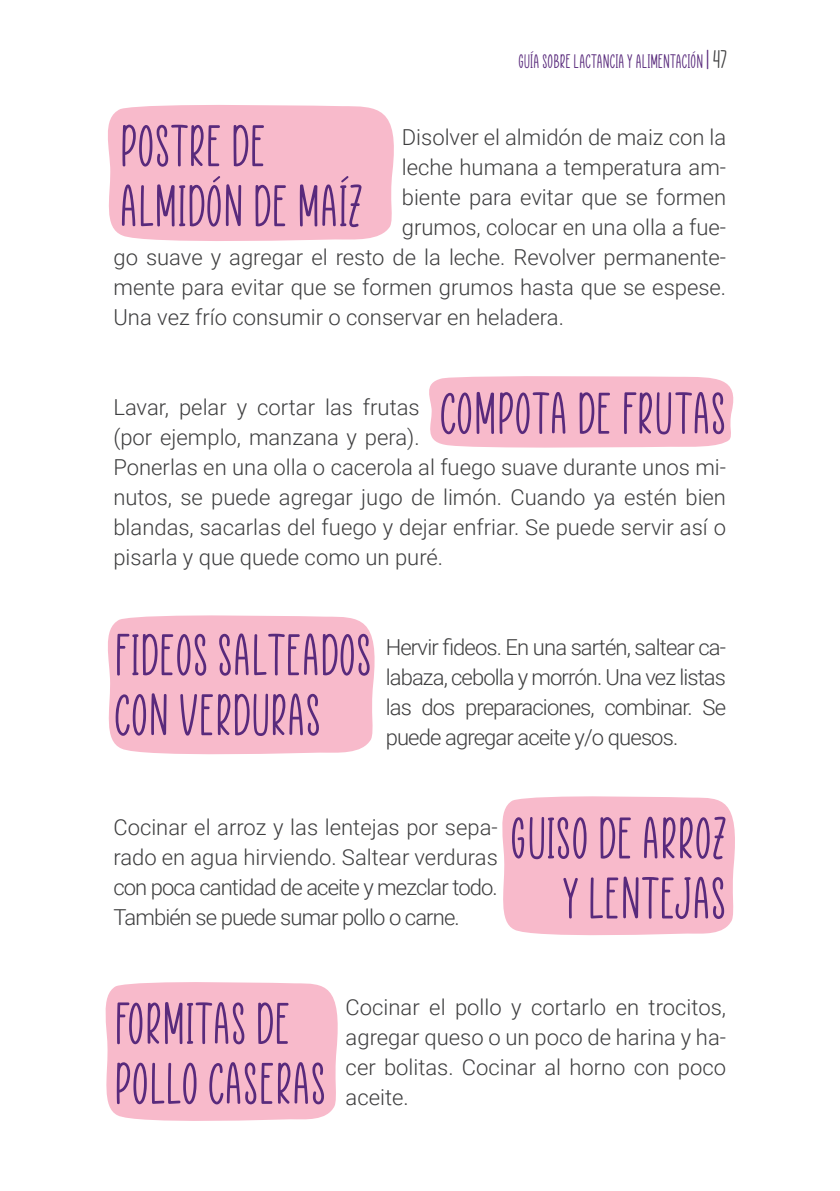
<style>
.page{position:relative;width:840px;height:1191px;background:#fff}
.page>*{position:absolute;margin:0;border:0;box-sizing:border-box;transform-origin:0 0}
.subtitulo_2{font:60px/60px "Paper Flowers";color:#592a7c}
.textos_1{font:300 22px/30px "Roboto";color:#3e3e3f;text-align:justify}
.t1{font:20px "Paper Flowers";color:#592a7c}
.s1{font-size:26px}
.s2{font-size:26px;color:#3e3e3f}
</style>
<div class="page">
<div style="left:429px;top:376px;width:305px;height:72px;background:#f8bacb"></div>
<div style="left:108px;top:105px;width:286px;height:136px;background:#f8bacb"></div>
<div style="left:105px;top:982px;width:233px;height:139px;background:#f8bacb"></div>
<div style="left:108px;top:615px;width:267px;height:140px;background:#f8bacb"></div>
<div style="left:502px;top:796px;width:233px;height:140px;background:#f8bacb"></div>
<p class="t1" style="left:518px;top:51px;width:210px">GUÍA SOBRE LACTANCIA Y ALIMENTACIÓN <span class="s1">|</span> <span class="s2">47</span></p>
<p class="subtitulo_2" style="left:120px;top:116px;width:148px">POSTRE DE</p>
<p class="subtitulo_2" style="left:120px;top:176px;width:244px">ALMIDÓN DE MAÍZ</p>
<p class="textos_1" style="left:401px;top:121px;width:325px">Disolver el almidón de maiz con la</p>
<p class="textos_1" style="left:401px;top:151px;width:325px">leche humana a temperatura am-</p>
<p class="textos_1" style="left:401px;top:181px;width:325px">biente para evitar que se formen</p>
<p class="textos_1" style="left:401px;top:211px;width:325px">grumos, colocar en una olla a fue-</p>
<p class="textos_1" style="left:113px;top:241px;width:613px">go suave y agregar el resto de la leche. Revolver permanente-</p>
<p class="textos_1" style="left:113px;top:271px;width:614px">mente para evitar que se formen grumos hasta que se espese.</p>
<p class="textos_1" style="left:113px;top:301px;width:451px">Una vez frío consumir o conservar en heladera.</p>
<p class="subtitulo_2" style="left:439px;top:383px;width:288px">COMPOTA DE FRUTAS</p>
<p class="textos_1" style="left:113px;top:391px;width:613px;text-align:left">Lavar, pelar y cortar las frutas<br>(por ejemplo, manzana y pera).<br>Ponerlas en una olla o cacerola al fuego suave durante unos mi&shy;nutos, se puede agregar jugo de limón. Cuando ya estén bien blandas, sacarlas del fuego y dejar enfriar. Se puede servir así o pisarla y que quede como un puré.</p>
<p class="subtitulo_2" style="left:114px;top:625px;width:259px">FIDEOS SALTEADOS<br>CON VERDURAS</p>
<p class="textos_1" style="left:385px;top:631px;width:341px">Hervir fideos. En una sartén, saltear ca&shy;labaza, cebolla y morrón. Una vez listas las dos preparaciones, combinar. Se puede agregar aceite y/o quesos.</p>
<p class="textos_1" style="left:113px;top:811px;width:386px">Cocinar el arroz y las lentejas por sepa&shy;rado en agua hirviendo. Saltear verduras con poca cantidad de aceite y mezclar todo.<br>También se puede sumar pollo o carne.</p>
<p class="subtitulo_2" style="left:510px;top:808px;width:217px">GUISO DE ARROZ</p>
<p class="subtitulo_2" style="left:563px;top:868px;width:164px">Y LENTEJAS</p>
<p class="subtitulo_2" style="left:114px;top:993px;width:178px">FORMITAS DE</p>
<p class="subtitulo_2" style="left:114px;top:1053px;width:214px">POLLO CASERAS</p>
<p class="textos_1" style="left:345px;top:991px;width:381px">Cocinar el pollo y cortarlo en trocitos, agregar queso o un poco de harina y ha&shy;cer bolitas. Cocinar al horno con poco aceite.</p>
</div>
